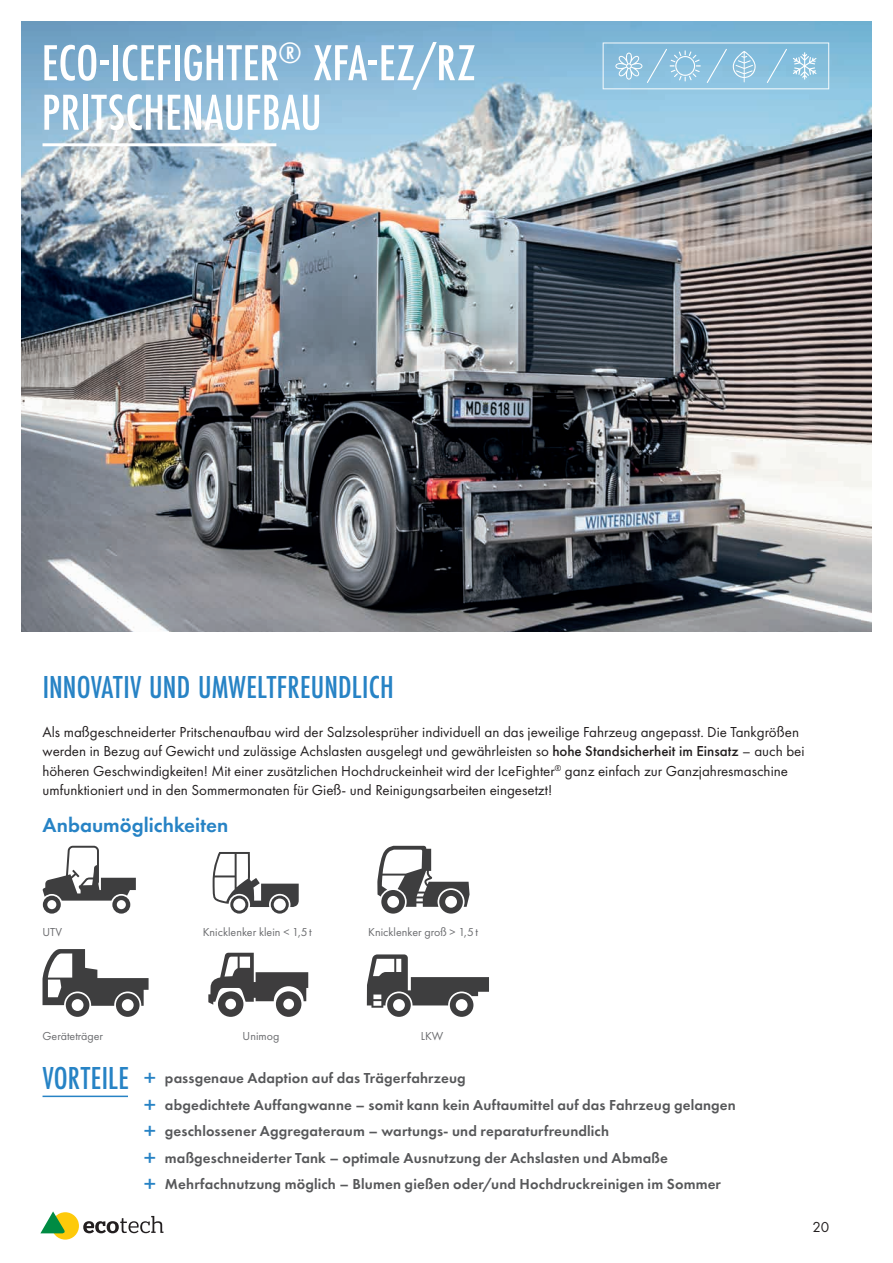
<style>
.page{position:relative;width:893px;height:1263px;background:#fff}
.page>*{position:absolute;margin:0;border:0;box-sizing:border-box;transform-origin:0 0}
.t1{font:500 52.5px/49.5px "Futura PT Cond";letter-spacing:.005em;color:#fff}
.t2{font:500 33px "Futura PT Cond";letter-spacing:.005em;color:#2783c5}
.t3{font:600 21px "Futura PT";color:#2783c5}
.t4{font:15px/19.5px "Futura PT";color:#231f20}
.t5{font:600 15px/26.5px "Futura PT";letter-spacing:.01em;color:#57585a}
.t6{font:12px "Futura PT";color:#6c6d70}
.s1{font-weight:500}
.s2{font-family:"Futura PT Cond";font-weight:500;font-size:33px;color:#2783c5}
.s3{font-family:"Futura PT Cond";font-weight:500;font-size:24.45px;color:#2783c5}
</style>
<div class="page">
<div style="left:52px;top:1212px;width:27px;height:27px;background:#feca0a;border-radius:50%"></div>
<svg style="left:40px;top:1211px;width:26px;height:22px"></svg>
<svg style="left:83px;top:1216px;width:81px;height:17px"></svg>
<img style="left:21px;top:21px;width:851px;height:610px">
<svg style="left:603px;top:43px;width:226px;height:46px;background:#93c5e0"></svg>
<hr style="left:43px;top:1095px;width:85px;height:2px;background:#2783c5">
<hr style="left:43px;top:143px;width:233px;height:3px;background:#fff">
<svg style="left:43px;top:846px;width:93px;height:68px"></svg>
<svg style="left:213px;top:852px;width:86px;height:62px"></svg>
<svg style="left:377px;top:846px;width:93px;height:68px"></svg>
<svg style="left:43px;top:949px;width:106px;height:68px"></svg>
<svg style="left:208px;top:953px;width:100px;height:64px"></svg>
<svg style="left:367px;top:954px;width:122px;height:63px"></svg>
<h1 class="t1" style="left:42px;top:38px;width:435px">ECO-ICEFIGHTER<sup>®</sup> XFA-EZ/RZ<br>PRITSCHENAUFBAU</h1>
<h2 class="t2" style="left:43px;top:667px;width:352px">INNOVATIV UND UMWELTFREUNDLICH</h2>
<p class="t4" style="left:43px;top:722px;width:764px">Als maßgeschneiderter Pritschenaufbau wird der Salzsolesprüher individuell an das jeweilige Fahrzeug angepasst. Die Tankgrößen werden in Bezug auf Gewicht und zulässige Achslasten ausgelegt und gewährleisten so <span class="s1">hohe Standsicherheit im Einsatz</span> – auch bei höheren Geschwindigkeiten! Mit einer zusätzlichen Hochdruckeinheit wird der IceFighter<sup>®</sup> ganz einfach zur Ganzjahresmaschine umfunktioniert und in den Sommermonaten für Gieß- und Reinigungsarbeiten eingesetzt!</p>
<h3 class="t3" style="left:43px;top:812px;width:187px">Anbaumöglichkeiten</h3>
<p class="t6" style="left:43px;top:925px;width:21px">UTV</p>
<p class="t6" style="left:203px;top:925px;width:110px">Knicklenker klein &lt; 1,5t</p>
<p class="t6" style="left:368px;top:925px;width:111px">Knicklenker groß &gt; 1,5t</p>
<p class="t6" style="left:43px;top:1029px;width:62px">Geräteträger</p>
<p class="t6" style="left:243px;top:1029px;width:38px">Unimog</p>
<p class="t6" style="left:421px;top:1029px;width:24px">LKW</p>
<p class="t5" style="left:144px;top:1065px;width:594px;text-indent:-101px"><span class="s2">VORTEILE</span> <span class="s3">+</span> passgenaue Adaption auf das Trägerfahrzeug<br><span class="s3">+</span> abgedichtete Auffangwanne – somit kann kein Auftaumittel auf das Fahrzeug gelangen <span class="s3">+</span> geschlossener Aggregateraum – wartungs- und reparaturfreundlich<br><span class="s3">+</span> maßgeschneiderter Tank – optimale Ausnutzung der Achslasten und Abmaße<br><span class="s3">+</span> Mehrfachnutzung möglich – Blumen gießen oder/und Hochdruckreinigen im Sommer</p>
<p class="t4" style="left:812px;top:1217px;width:18px">20</p>
</div>
